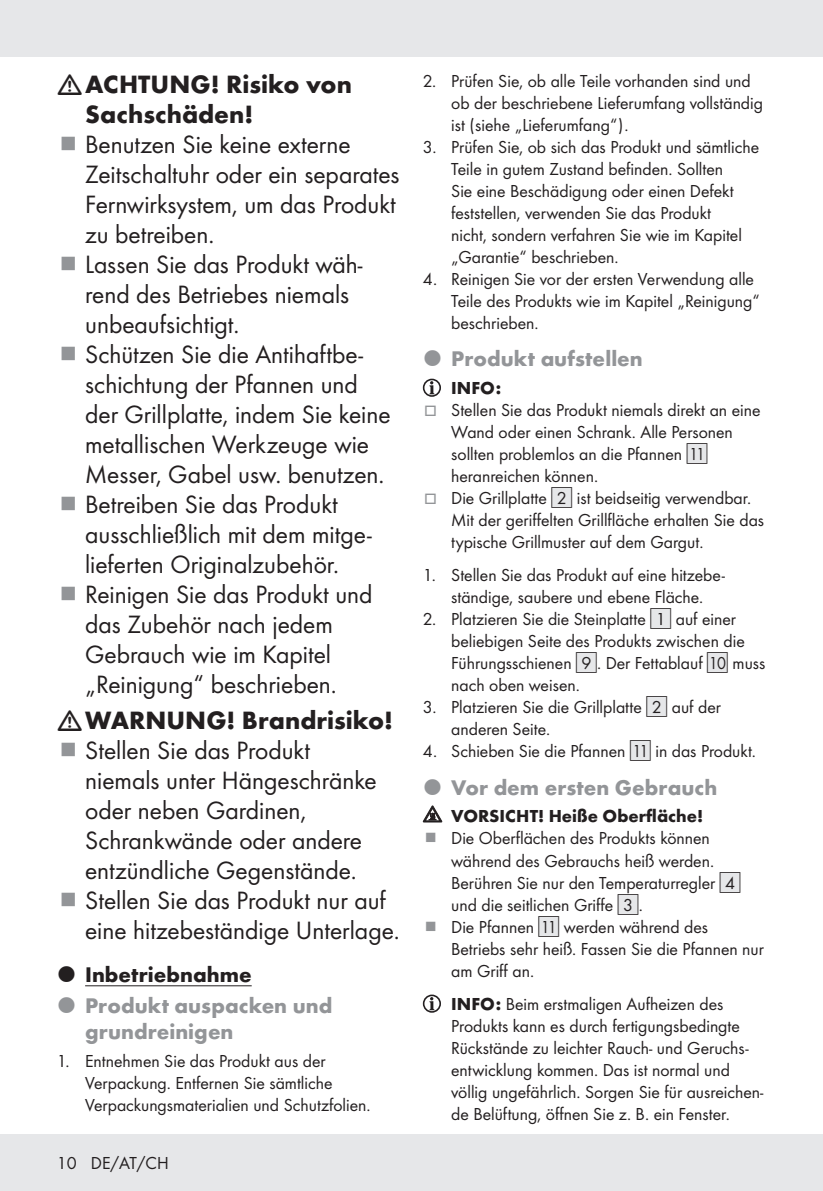
<style>
.page{position:relative;width:823px;height:1191px;background:#fff}
.page>*{position:absolute;margin:0;border:0;box-sizing:border-box;transform-origin:0 0}
.t1{font:26px/30px "Futura Boo";color:#231f20}
.t2{font:700 26px/30px "Futura";color:#231f20}
.t3{font:700 22px/26px "Futura";color:#939598}
.t4{font:700 22px "Futura";color:#231f20}
.Indent_SB{font:18px/22px "Futura Boo";color:#231f20}
.Indent{font:700 18px "Futura";color:#231f20}
.s1{color:#939598}
.s2{font-family:"IMP Lidl Num Box";font-size:15.8px;color:#e6e7e9}
.s3{font-family:"IMP Lidl Num Box";font-size:15.8px}
.s4{font-family:"Futura";font-weight:700}
</style>
<div class="page">
<div style="left:0;top:1134px;width:822px;height:57px;background:#e6e7e9"></div>
<div style="left:0;top:0;width:822px;height:57px;background:#e6e7e9"></div>
<hr style="left:85px;top:985px;width:166px;height:1px;background:#231f20">
<svg style="left:423px;top:379px;width:17px;height:17px"></svg>
<div style="left:422px;top:379px;width:19px;height:18px;border:2px solid #231f20;border-radius:50%"></div>
<svg style="left:429px;top:381px;width:5px;height:13px"></svg>
<svg style="left:422px;top:805px;width:20px;height:18px"></svg>
<svg style="left:423px;top:995px;width:17px;height:17px"></svg>
<div style="left:422px;top:994px;width:19px;height:18px;border:2px solid #231f20;border-radius:50%"></div>
<svg style="left:429px;top:997px;width:5px;height:13px"></svg>
<p class="t2" style="left:85px;top:67px;width:268px">ACHTUNG! Risiko von<br>Sachschäden!</p>
<p class="t1" style="left:85px;top:128px;width:316px">Benutzen Sie keine externe<br>Zeitschaltuhr oder ein separates<br>Fernwirksystem, um das Produkt zu betreiben.</p>
<p class="t1" style="left:85px;top:248px;width:279px">Lassen Sie das Produkt wäh&shy;rend des Betriebes niemals unbeaufsichtigt.</p>
<p class="t1" style="left:85px;top:338px;width:307px">Schützen Sie die Antihaftbe&shy;schichtung der Pfannen und der Grillplatte, indem Sie keine metallischen Werkzeuge wie<br>Messer, Gabel usw. benutzen.</p>
<p class="t1" style="left:85px;top:488px;width:288px">Betreiben Sie das Produkt ausschließlich mit dem mitge&shy;lieferten Originalzubehör.</p>
<p class="t1" style="left:85px;top:578px;width:289px">Reinigen Sie das Produkt und das Zubehör nach jedem<br>Gebrauch wie im Kapitel „Reinigung“ beschrieben.</p>
<p class="t2" style="left:85px;top:703px;width:309px">WARNUNG! Brandrisiko!</p>
<p class="t1" style="left:85px;top:733px;width:293px">Stellen Sie das Produkt niemals unter Hängeschränke oder neben Gardinen,<br>Schrankwände oder andere entzündliche Gegenstände.</p>
<p class="t1" style="left:85px;top:883px;width:312px">Stellen Sie das Produkt nur auf eine hitzebeständige Unterlage.</p>
<p class="t4" style="left:85px;top:958px;width:168px">Inbetriebnahme</p>
<p class="t3" style="left:85px;top:991px;width:248px">Produkt auspacken und grundreinigen</p>
<p class="Indent_SB" style="left:85px;top:1049px;width:284px;text-indent:-28px">1. Entnehmen Sie das Produkt aus der<br>Verpackung. Entfernen Sie sämtliche<br>Verpackungsmaterialien und Schutzfolien.</p>
<p class="Indent_SB" style="left:57px;top:1151px;width:113px">10 DE/AT/CH</p>
<p class="Indent_SB" style="left:451px;top:69px;width:313px;text-indent:-28px">2. Prüfen Sie, ob alle Teile vorhanden sind und ob der beschriebene Lieferumfang vollständig ist (siehe „Lieferumfang“).</p>
<p class="Indent_SB" style="left:451px;top:135px;width:309px;text-indent:-28px">3. Prüfen Sie, ob sich das Produkt und sämtliche Teile in gutem Zustand befinden. Sollten<br>Sie eine Beschädigung oder einen Defekt feststellen, verwenden Sie das Produkt<br>nicht, sondern verfahren Sie wie im Kapitel „Garantie“ beschrieben.</p>
<p class="Indent_SB" style="left:451px;top:267px;width:310px;text-indent:-28px">4. Reinigen Sie vor der ersten Verwendung alle<br>Teile des Produkts wie im Kapitel „Reinigung“ beschrieben.</p>
<p class="t3" style="left:451px;top:344px;width:193px">Produkt aufstellen</p>
<p class="Indent" style="left:451px;top:375px;width:52px">INFO:</p>
<p class="Indent_SB" style="left:451px;top:398px;width:310px;text-indent:-27px"><span class="s1">□</span> Stellen Sie das Produkt niemals direkt an eine Wand oder einen Schrank. Alle Personen sollten problemlos an die Pfannen <span class="s2">[</span><span class="s3">11] </span>heranreichen können.</p>
<p class="Indent_SB" style="left:451px;top:486px;width:314px;text-indent:-27px"><span class="s1">□</span> Die Grillplatte <span class="s2">[</span><span class="s3">2]</span> ist beidseitig verwendbar.<br>Mit der geriffelten Grillfläche erhalten Sie das typische Grillmuster auf dem Gargut.</p>
<p class="Indent_SB" style="left:422px;top:563px;width:303px;text-align:center">1. Stellen Sie das Produkt auf eine hitzebe&shy;ständige, saubere und ebene Fläche.</p>
<p class="Indent_SB" style="left:451px;top:607px;width:315px;text-indent:-28px">2. Platzieren Sie die Steinplatte <span class="s2">[</span><span class="s3">1]</span> auf einer beliebigen Seite des Produkts zwischen die Führungsschienen <span class="s2">[</span><span class="s3">9]</span>. Der Fettablauf <span class="s2">[</span><span class="s3">10]</span> muss nach oben weisen.</p>
<p class="Indent_SB" style="left:451px;top:695px;width:271px;text-indent:-28px">3. Platzieren Sie die Grillplatte <span class="s2">[</span><span class="s3">2]</span> auf der anderen Seite.</p>
<p class="Indent_SB" style="left:422px;top:739px;width:332px">4. Schieben Sie die Pfannen <span class="s2">[</span><span class="s3">11]</span> in das Produkt.</p>
<p class="t3" style="left:451px;top:772px;width:267px">Vor dem ersten Gebrauch</p>
<p class="Indent" style="left:451px;top:803px;width:253px">VORSICHT! Heiße Oberfläche!</p>
<p class="Indent_SB" style="left:451px;top:826px;width:291px">Die Oberflächen des Produkts können während des Gebrauchs heiß werden.<br>Berühren Sie nur den Temperaturregler <span class="s2">[</span><span class="s3">4] </span>und die seitlichen Griffe <span class="s2">[</span><span class="s3">3]</span>.</p>
<p class="Indent_SB" style="left:451px;top:914px;width:314px">Die Pfannen <span class="s2">[</span><span class="s3">11]</span> werden während des<br>Betriebs sehr heiß. Fassen Sie die Pfannen nur am Griff an.</p>
<p class="Indent_SB" style="left:451px;top:992px;width:313px"><span class="s4">INFO:</span> Beim erstmaligen Aufheizen des Produkts kann es durch fertigungsbedingte Rückstände zu leichter Rauch- und Geruchs&shy;entwicklung kommen. Das ist normal und völlig ungefährlich. Sorgen Sie für ausreichen&shy;de Belüftung, öffnen Sie z. B. ein Fenster.</p>
</div>
